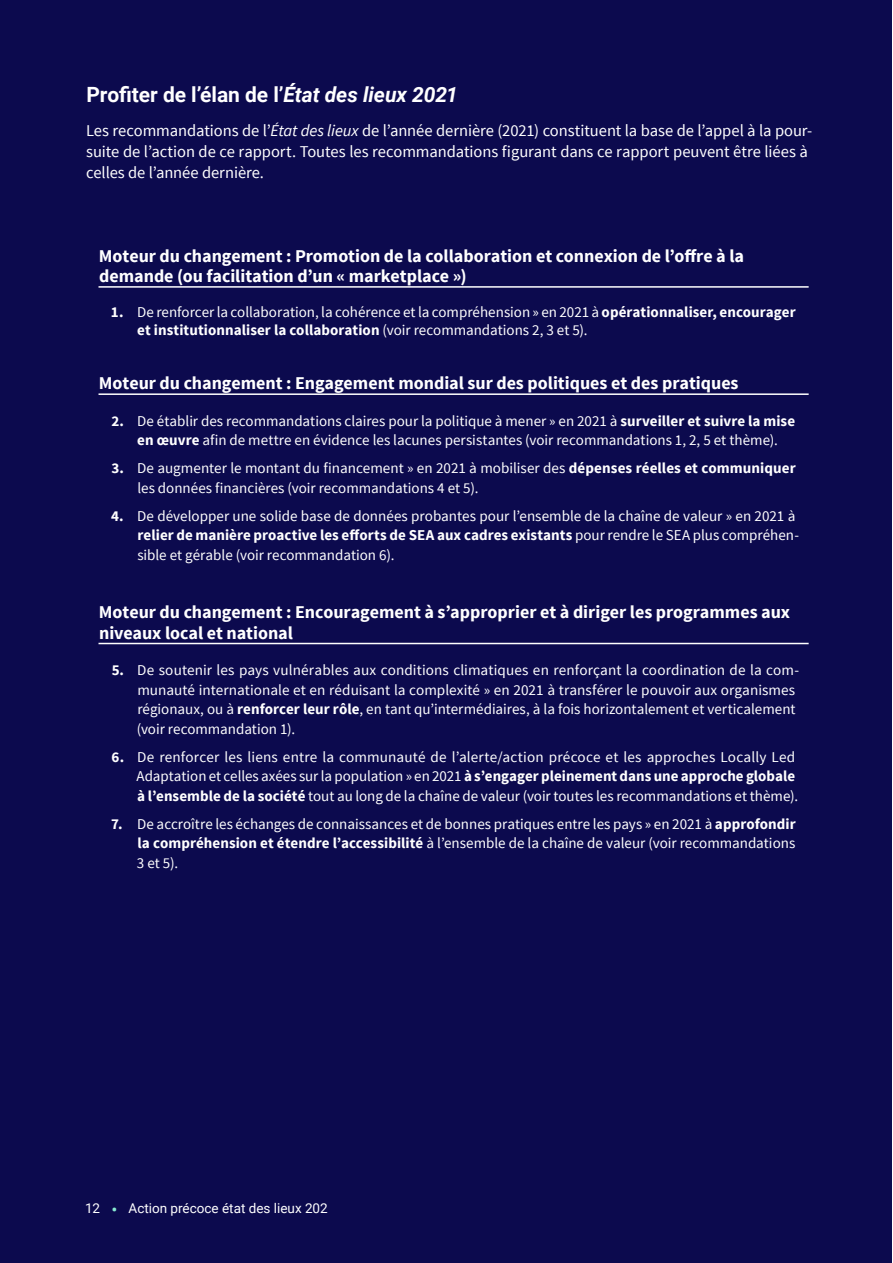
<style>
.page{position:relative;width:893px;height:1263px;background:#fff}
.page>*{position:absolute;margin:0;border:0;box-sizing:border-box;transform-origin:0 0}
.t1{font:700 21px "Roboto";color:#fff}
.t2{font:700 18px/20.2px "Source Sans Pro";color:#fff}
.t3{font:16.5px/21px "Source Sans Pro";letter-spacing:-.005em;color:#fff}
.t4{font:15px/19.5px "Source Sans Pro";color:#fff}
.t5{font:13.5px "Roboto";color:#fff}
.s1{font-style:italic}
.s2{font-weight:700}
.s3{font-size:18px;color:#88ead1}
.s4{color:#0c0a4e}
</style>
<div class="page">
<div style="left:0;top:0;width:892px;height:1263px;background:#0c0a4e"></div>
<hr style="left:99px;top:286px;width:710px;height:2px;background:#fff">
<hr style="left:99px;top:393px;width:710px;height:2px;background:#fff">
<hr style="left:99px;top:643px;width:710px;height:1px;background:#fff">
<h1 class="t1" style="left:86px;top:80px;width:373px">Profiter de l’élan de l’<span class="s1">État des lieux 2021</span></h1>
<p class="t3" style="left:86px;top:120px;width:728px">Les recommandations de l’<span class="s1">État des lieux</span> de l’année dernière (2021) constituent la base de l’appel à la pour&shy;suite de l’action de ce rapport. Toutes les recommandations figurant dans ce rapport peuvent être liées à celles de l’année dernière.</p>
<p class="t2" style="left:99px;top:246px;width:647px">Moteur du changement : Promotion de la collaboration et connexion de l’offre à la demande (ou facilitation d’un « marketplace »)</p>
<p class="t4" style="left:137px;top:303px;width:660px;line-height:18px;text-indent:-26px"><span class="s2">1.</span> De renforcer la collaboration, la cohérence et la compréhension » en 2021 à <span class="s2">opérationnaliser, encourager et institutionnaliser la collaboration</span> (voir recommandations 2, 3 et 5).</p>
<p class="t2" style="left:99px;top:374px;width:641px">Moteur du changement : Engagement mondial sur des politiques et des pratiques</p>
<p class="t4" style="left:111px;top:411px;width:685px;text-align:center"><span class="s2">2.</span> De établir des recommandations claires pour la politique à mener » en 2021 à <span class="s2">surveiller et suivre la mise en œuvre</span> afin de mettre en évidence les lacunes persistantes (voir recommandations 1, 2, 5 et thème).</p>
<p class="t4" style="left:137px;top:459px;width:660px;text-indent:-26px"><span class="s2">3.</span> De augmenter le montant du financement » en 2021 à mobiliser des <span class="s2">dépenses réelles et communiquer </span>les données financières (voir recommandations 4 et 5).</p>
<p class="t4" style="left:137px;top:506px;width:663px;text-indent:-26px"><span class="s2">4.</span> De développer une solide base de données probantes pour l’ensemble de la chaîne de valeur » en 2021 à <span class="s2">relier de manière proactive les efforts de SEA aux cadres existants</span> pour rendre le SEA plus compréhen&shy;sible et gérable (voir recommandation 6).</p>
<p class="t2" style="left:99px;top:603px;width:693px">Moteur du changement : Encouragement à s’approprier et à diriger les programmes aux niveaux local et national</p>
<p class="t4" style="left:137px;top:660px;width:664px;text-indent:-25px"><span class="s2">5.</span> De soutenir les pays vulnérables aux conditions climatiques en renforçant la coordination de la com&shy;munauté internationale et en réduisant la complexité » en 2021 à transférer le pouvoir aux organismes régionaux, ou à <span class="s2">renforcer leur rôle</span>, en tant qu’intermédiaires, à la fois horizontalement et verticalement (voir recommandation 1).</p>
<p class="t4" style="left:137px;top:747px;width:663px;text-indent:-25px"><span class="s2">6.</span> De renforcer les liens entre la communauté de l’alerte/action précoce et les approches Locally Led<br>Adaptation et celles axées sur la population » en 2021 <span class="s2">à s’engager pleinement dans une approche globale à l’ensemble de la société</span> tout au long de la chaîne de valeur (voir toutes les recommandations et thème).</p>
<p class="t4" style="left:137px;top:814px;width:660px;text-align:justify;text-indent:-26px"><span class="s2">7.</span> De accroître les échanges de connaissances et de bonnes pratiques entre les pays » en 2021 à <span class="s2">approfondir la compréhension et étendre l’accessibilité</span> à l’ensemble de la chaîne de valeur (voir recommandations 3 et 5).</p>
<p class="t5" style="left:85px;top:1198px;width:252px">12 <span class="s3">•</span> Action précoce état des lieux 202<span class="s4">2</span></p>
</div>
